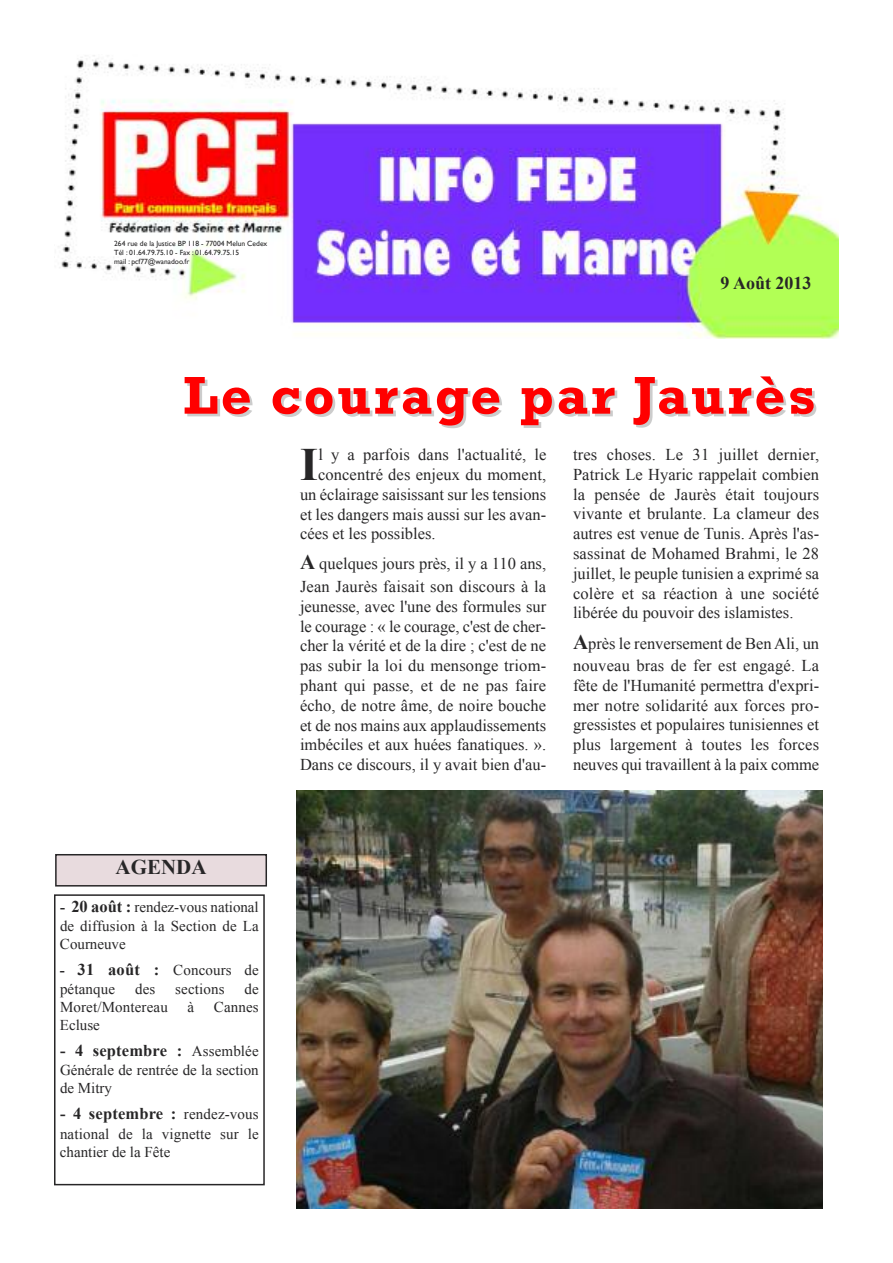
<style>
.page{position:relative;width:893px;height:1263px;background:#fff}
.page>*{position:absolute;margin:0;border:0;box-sizing:border-box;transform-origin:0 0}
.t1{font:700 54px "Rockwell";letter-spacing:.05em;color:#f00}
.t2{font:700 46.35px "Times New Roman";color:#272627}
.t3{font:700 21px "Times New Roman";color:#272627}
.t4{font:700 18px "Times New Roman";color:#272627}
.t5{font:16.5px/19.8px "Times New Roman";color:#272627;text-align:justify}
.t6{font:700 16.5px "Times New Roman";letter-spacing:.01em;color:#272627}
.t7{font:15px/18.5px "Times New Roman";letter-spacing:.01em;color:#272627}
.t8{font:7.5px/9px "Gill Sans";color:#272627}
.s1{font-weight:700}
.s2{font-weight:700;font-size:16.5px}
.s3{font-weight:400;font-size:15px}
.s4{font-weight:700;font-size:21px}
</style>
<div class="page">
<img style="left:58px;top:55px;width:781px;height:284px">
<div style="left:56px;top:855px;width:210px;height:31px;background:#e8dbde"></div>
<div style="left:55px;top:854px;width:212px;height:32px;border:2px solid #272627"></div>
<div style="left:54px;top:894px;width:211px;height:291px;border:2px solid #272627"></div>
<img style="left:296px;top:790px;width:527px;height:419px">
<p class="t8" style="left:114px;top:239px;width:155px">264 rue de la Justice BP 118 - 77004 Melun Cedex<br>Tél : 01.64.79.75.10 - Fax : 01.64.79.75.15<br>mail : pcf77@wanadoo.fr</p>
<p class="t4" style="left:720px;top:273px;width:93px">9 Août 2013</p>
<h1 class="t1" style="left:183px;top:363px;width:634px">Le courage par Jaurès</h1>
<p class="t3" style="left:116px;top:855px;width:92px">AGENDA</p>
<p class="t7" style="left:60px;top:897px;width:200px;text-align:justify"><span class="s1">-</span> <span class="s2">20 août :</span> rendez-vous national de diffusion à la Section de La Courneuve</p>
<p class="t7" style="left:60px;top:960px;width:200px;line-height:19px"><span class="s1">-</span> <span class="s2">31 août :</span> Concours de pétanque</p>
<p class="t7" style="left:135px;top:979px;width:22px">des</p>
<p class="t7" style="left:175px;top:979px;width:51px">sections</p>
<p class="t7" style="left:244px;top:979px;width:16px">de</p>
<p class="t7" style="left:60px;top:997px;width:109px">Moret/Montereau</p>
<p class="t7" style="left:188px;top:997px;width:8px">à</p>
<p class="t7" style="left:214px;top:997px;width:46px">Cannes</p>
<p class="t7" style="left:60px;top:1015px;width:41px">Ecluse</p>
<p class="t6" style="left:60px;top:1041px;width:200px">- 4 septembre : <span class="s3">Assemblée</span></p>
<p class="t7" style="left:60px;top:1061px;width:200px;line-height:18px">Générale de rentrée de la section de Mitry</p>
<p class="t6" style="left:60px;top:1105px;width:200px">- 4 septembre : <span class="s3">rendez-vous</span></p>
<p class="t7" style="left:60px;top:1124px;width:200px;line-height:18px">national de la vignette sur le chantier de la Fête</p>
<h2 class="t2" style="left:300px;top:439px;width:20px">I</h2>
<p class="t5" style="left:318px;top:445px;width:230px">l y a parfois dans l'actualité, le</p>
<p class="t5" style="left:318px;top:464px;width:230px">concentré des enjeux du moment,</p>
<p class="t5" style="left:300px;top:484px;width:248px">un éclairage saisissant sur les tensions</p>
<p class="t5" style="left:300px;top:504px;width:248px">et les dangers mais aussi sur les avan-</p>
<p class="t5" style="left:300px;top:524px;width:137px">cées et les possibles.</p>
<p class="t5" style="left:300px;top:553px;width:248px;line-height:22.4px"><span class="s4">A</span> quelques jours près, il y a 110 ans,<br>Jean Jaurès faisait son discours à la</p>
<p class="t5" style="left:300px;top:596px;width:248px">jeunesse, avec l'une des formules sur le courage : « le courage, c'est de cher&shy;cher la vérité et de la dire ; c'est de ne pas subir la loi du mensonge triom&shy;phant qui passe, et de ne pas faire écho, de notre âme, de noire bouche et de nos mains aux applaudissements imbéciles et aux huées fanatiques. ».<br>Dans ce discours, il y avait bien d'au-</p>
<p class="t5" style="left:573px;top:444px;width:248px">tres choses. Le 31 juillet dernier, Patrick Le Hyaric rappelait combien la pensée de Jaurès était toujours vivante et brulante. La clameur des autres est venue de Tunis. Après l'as&shy;sassinat de Mohamed Brahmi, le 28 juillet, le peuple tunisien a exprimé sa colère et sa réaction à une société libérée du pouvoir des islamistes.</p>
<p class="t5" style="left:573px;top:632px;width:248px;line-height:22.4px"><span class="s4">A</span>près le renversement de Ben Ali, un nouveau bras de fer est engagé. La</p>
<p class="t5" style="left:573px;top:675px;width:248px">fête de l'Humanité permettra d'expri&shy;mer notre solidarité aux forces pro&shy;gressistes et populaires tunisiennes et plus largement à toutes les forces neuves qui travaillent à la paix comme</p>
</div>
